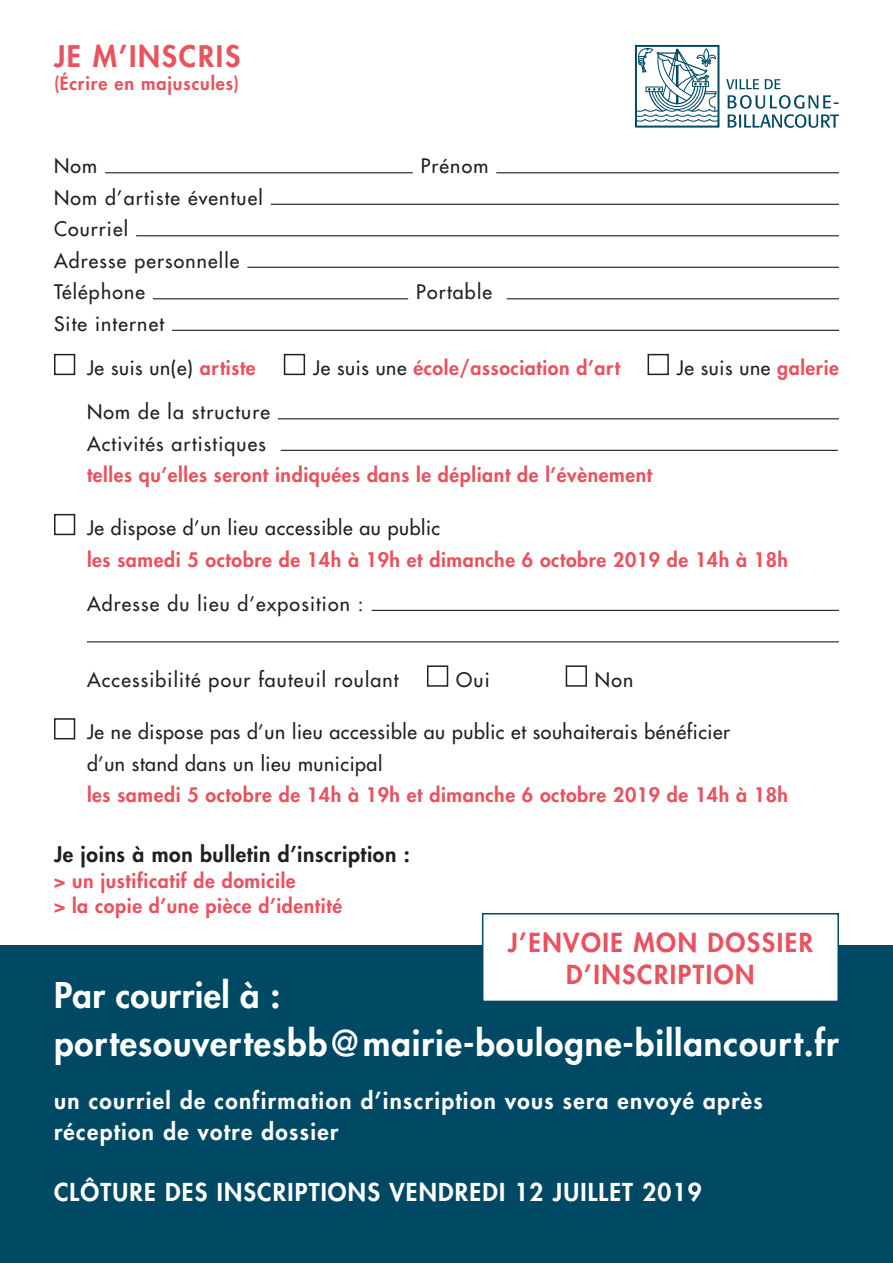
<style>
.page{position:relative;width:893px;height:1263px;background:#fff}
.page>*{position:absolute;margin:0;border:0;box-sizing:border-box;transform-origin:0 0}
.t1{font:800 34.5px "Futura Std";letter-spacing:.03em;color:#fff}
.t2{font:800 34.5px "Futura Std";letter-spacing:.01em;color:#fff}
.t3{font:800 28.95px "Futura Std";letter-spacing:.06em;color:#e9525f}
.t4{font:800 25.5px "Futura Std";letter-spacing:.06em;color:#e9525f}
.t5{font:800 24px "Futura Std";letter-spacing:.05em;color:#fff}
.t6{font:800 22.5px "Futura Std";letter-spacing:.06em;color:#fff}
.t7{font:800 21px "Futura Std";letter-spacing:.03em;color:#231f20}
.t8{font:800 19.5px "Futura Std";letter-spacing:.03em;color:#e9525f}
.t9{font:500 19.5px "Futura Std";letter-spacing:.06em;color:#231f20}
.t10{font:500 19.5px "Futura Std";letter-spacing:.03em;color:#231f20}
.t11{font:800 18px "Futura Std";letter-spacing:.05em;color:#e9525f}
.s1{font-weight:800;color:#e9525f}
.s2{font-weight:500;color:#231f20}
</style>
<div class="page">
<div style="left:635px;top:45px;width:84px;height:83px;border:2px solid #004963"></div>
<svg style="left:635px;top:46px;width:84px;height:76px"></svg>
<svg style="left:726px;top:79px;width:33px;height:10px"></svg>
<svg style="left:765px;top:79px;width:15px;height:10px"></svg>
<svg style="left:728px;top:95px;width:111px;height:33px"></svg>
<div style="left:0;top:945px;width:893px;height:318px;background:#004964"></div>
<hr style="left:105px;top:172px;width:308px;height:1px;background:#231f20">
<hr style="left:496px;top:172px;width:343px;height:1px;background:#231f20">
<hr style="left:271px;top:204px;width:568px;height:1px;background:#231f20">
<hr style="left:136px;top:235px;width:703px;height:1px;background:#231f20">
<hr style="left:247px;top:267px;width:592px;height:1px;background:#231f20">
<hr style="left:153px;top:298px;width:255px;height:1px;background:#231f20">
<hr style="left:507px;top:298px;width:332px;height:1px;background:#231f20">
<hr style="left:172px;top:330px;width:667px;height:1px;background:#231f20">
<div style="left:54px;top:354px;width:21px;height:21px;border:2px solid #231f20"></div>
<div style="left:284px;top:354px;width:21px;height:21px;border:2px solid #231f20"></div>
<div style="left:648px;top:354px;width:21px;height:21px;border:2px solid #231f20"></div>
<hr style="left:278px;top:418px;width:561px;height:1px;background:#231f20">
<hr style="left:281px;top:450px;width:557px;height:1px;background:#231f20">
<div style="left:54px;top:514px;width:21px;height:21px;border:2px solid #231f20"></div>
<hr style="left:372px;top:610px;width:467px;height:1px;background:#231f20">
<hr style="left:87px;top:641px;width:752px;height:1px;background:#231f20">
<div style="left:427px;top:665px;width:21px;height:22px;border:2px solid #231f20"></div>
<div style="left:566px;top:665px;width:21px;height:22px;border:2px solid #231f20"></div>
<div style="left:54px;top:718px;width:21px;height:21px;border:2px solid #231f20"></div>
<div style="left:483px;top:914px;width:355px;height:87px;background:#fff"></div>
<div style="left:482px;top:913px;width:357px;height:89px;border:2px solid #004964"></div>
<p class="t3" style="left:54px;top:38px;width:188px">JE M’INSCRIS</p>
<p class="t11" style="left:54px;top:72px;width:187px">(Écrire en majuscules)</p>
<p class="t9" style="left:54px;top:154px;width:45px">Nom</p>
<p class="t9" style="left:421px;top:154px;width:69px">Prénom</p>
<p class="t9" style="left:54px;top:185px;width:210px">Nom d’artiste éventuel</p>
<p class="t9" style="left:54px;top:217px;width:76px">Courriel</p>
<p class="t9" style="left:54px;top:248px;width:187px">Adresse personnelle</p>
<p class="t9" style="left:54px;top:280px;width:92px">Téléphone</p>
<p class="t9" style="left:416px;top:280px;width:77px">Portable</p>
<p class="t9" style="left:54px;top:311px;width:112px">Site internet</p>
<p class="t9" style="left:87px;top:356px;width:170px">Je suis un(e) <span class="s1">artiste</span></p>
<p class="t8" style="left:313px;top:356px;width:308px"><span class="s2">Je suis une</span> école/association d’art</p>
<p class="t10" style="left:677px;top:356px;width:164px">Je suis une <span class="s1">galerie</span></p>
<p class="t9" style="left:87px;top:400px;width:184px">Nom de la structure</p>
<p class="t9" style="left:87px;top:431px;width:180px">Activités artistiques</p>
<p class="t8" style="left:87px;top:463px;width:567px">telles qu’elles seront indiquées dans le dépliant de l’évènement</p>
<p class="t10" style="left:87px;top:516px;width:355px">Je dispose d’un lieu accessible au public</p>
<p class="t8" style="left:87px;top:547px;width:703px">les samedi 5 octobre de 14h à 19h et dimanche 6 octobre 2019 de 14h à 18h</p>
<p class="t9" style="left:87px;top:591px;width:278px">Adresse du lieu d’exposition :</p>
<p class="t9" style="left:87px;top:667px;width:313px">Accessibilité pour fauteuil roulant</p>
<p class="t9" style="left:456px;top:667px;width:35px">Oui</p>
<p class="t9" style="left:595px;top:667px;width:40px">Non</p>
<p class="t10" style="left:87px;top:720px;width:644px">Je ne dispose pas d’un lieu accessible au public et souhaiterais bénéficier</p>
<p class="t10" style="left:87px;top:751px;width:297px">d’un stand dans un lieu municipal</p>
<p class="t8" style="left:87px;top:783px;width:703px">les samedi 5 octobre de 14h à 19h et dimanche 6 octobre 2019 de 14h à 18h</p>
<p class="t7" style="left:54px;top:841px;width:357px">Je joins à mon bulletin d’inscription :</p>
<p class="t8" style="left:54px;top:868px;width:243px">&gt; un justificatif de domicile</p>
<p class="t8" style="left:54px;top:893px;width:290px">&gt; la copie d’une pièce d’identité</p>
<p class="t4" style="left:508px;top:927px;width:307px">J’ENVOIE MON DOSSIER</p>
<p class="t4" style="left:566px;top:958px;width:190px">D’INSCRIPTION</p>
<p class="t2" style="left:54px;top:973px;width:228px">Par courriel à :</p>
<p class="t1" style="left:54px;top:1022px;width:786px">portesouvertesbb@mairie-boulogne-billancourt.fr</p>
<p class="t6" style="left:54px;top:1086px;width:710px">un courriel de confirmation d’inscription vous sera envoyé après</p>
<p class="t6" style="left:54px;top:1118px;width:286px">réception de votre dossier</p>
<p class="t5" style="left:54px;top:1177px;width:649px">CLÔTURE DES INSCRIPTIONS VENDREDI 12 JUILLET 2019</p>
</div>
